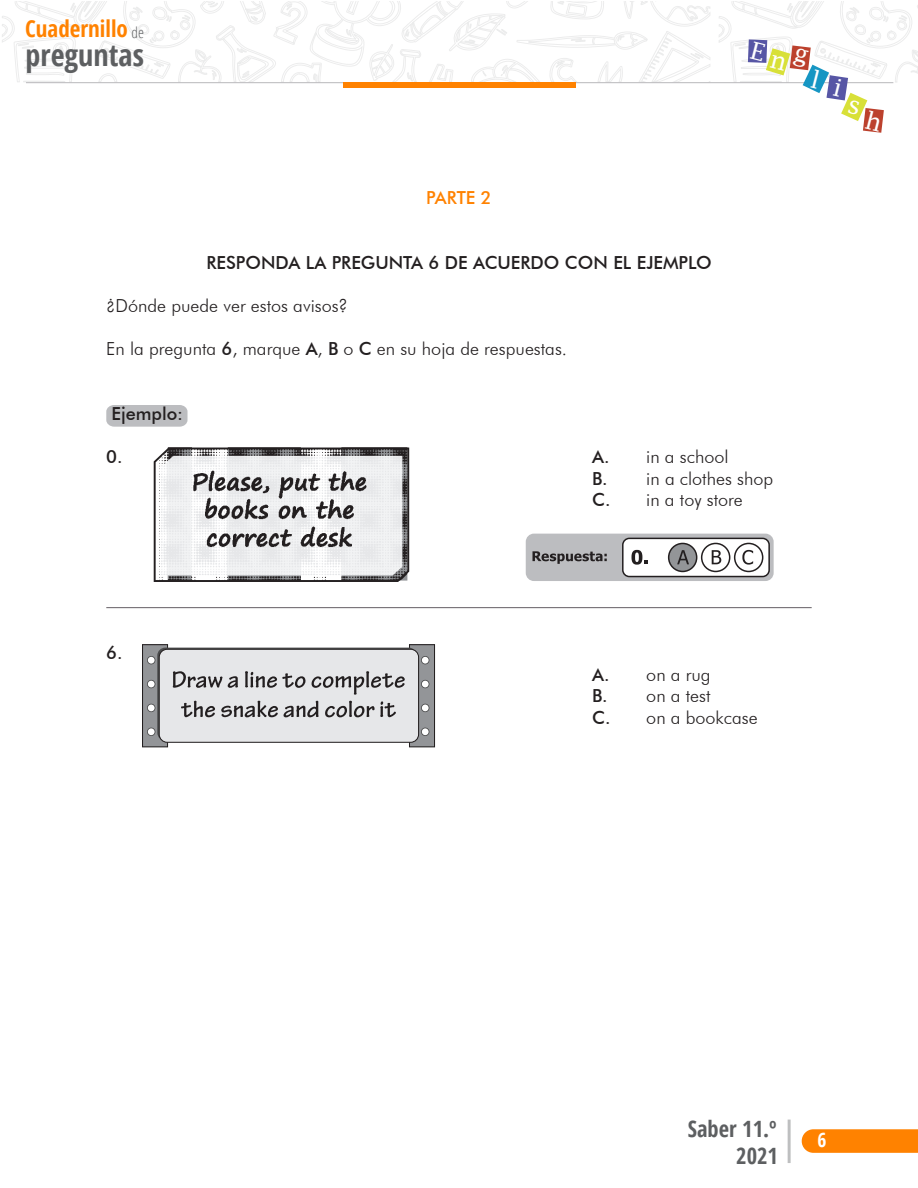
<style>
.page{position:relative;width:918px;height:1188px;background:#fff}
.page>*{position:absolute;margin:0;border:0;box-sizing:border-box;transform-origin:0 0}
.t1{font:700 condensed 30.15px "Open Sans";color:#5d5f61}
.t2{font:700 condensed 23.1px "Open Sans";color:#ff8200}
.t3{font:700 condensed 22.5px/27px "Open Sans";color:#5d5f61;text-align:right}
.t4{font:700 condensed 19.5px "Open Sans";color:#fff}
.t5{font:300 18px/21.6px "Futura BT";color:#231f20}
.t6{font:500 18px "Futura BT";color:#231f20}
.t7{font:500 18px "Futura BT";color:#ff8200}
.s1{font-weight:300;font-size:15px;color:#5d5f61}
.s2{font-weight:500}
</style>
<div class="page">
<svg style="left:802px;top:1129px;width:116px;height:24px;background:#ff8609"></svg>
<svg style="left:2px;top:1px;width:708px;height:81px"></svg>
<hr style="left:26px;top:82px;width:867px;height:1px;background:#b9b8bb">
<div style="left:343px;top:83px;width:233px;height:5px;background:#ff8200"></div>
<hr style="left:788px;top:1120px;width:3px;height:43px;background:#5d5f61">
<svg style="left:106px;top:405px;width:82px;height:22px;background:#bfc0c3"></svg>
<hr style="left:106px;top:607px;width:706px;height:1px;background:#655f64">
<svg style="left:154px;top:448px;width:255px;height:134px"></svg>
<img style="left:165px;top:447px;width:176px;height:17px">
<div style="left:526px;top:534px;width:248px;height:47px;background:#bcbdc0;border-radius:8px"></div>
<svg style="left:533px;top:551px;width:74px;height:13px"></svg>
<div style="left:623px;top:538px;width:146px;height:39px;background:#fff;border-radius:7px"></div>
<div style="left:622px;top:538px;width:148px;height:39px;border:2px solid #231f20;border-radius:7px"></div>
<div style="left:669px;top:543px;width:28px;height:28px;background:#939598;border-radius:50%"></div>
<div style="left:668px;top:543px;width:29px;height:29px;border:2px solid #231f20;border-radius:50%"></div>
<div style="left:701px;top:543px;width:29px;height:29px;border:2px solid #231f20;border-radius:50%"></div>
<div style="left:734px;top:543px;width:29px;height:29px;border:2px solid #231f20;border-radius:50%"></div>
<svg style="left:632px;top:550px;width:16px;height:15px"></svg>
<svg style="left:677px;top:550px;width:12px;height:14px"></svg>
<svg style="left:712px;top:550px;width:9px;height:14px"></svg>
<svg style="left:742px;top:550px;width:11px;height:15px"></svg>
<svg style="left:143px;top:645px;width:25px;height:102px"></svg>
<div style="left:142px;top:644px;width:26px;height:103px;border:1px solid #231f20"></div>
<div style="left:410px;top:645px;width:25px;height:102px;background:#939598"></div>
<div style="left:409px;top:644px;width:26px;height:103px;border:1px solid #231f20"></div>
<div style="left:159px;top:649px;width:260px;height:93px;background:#e6e7e9;border-radius:8px"></div>
<div style="left:159px;top:649px;width:260px;height:94px;border:1px solid #231f20;border-radius:8px"></div>
<svg style="left:421px;top:656px;width:8px;height:8px"></svg>
<div style="left:422px;top:657px;width:7px;height:7px;background:#fff;border-radius:50%"></div>
<svg style="left:421px;top:680px;width:8px;height:8px"></svg>
<div style="left:422px;top:681px;width:7px;height:6px;background:#fff;border-radius:50%"></div>
<svg style="left:421px;top:704px;width:8px;height:8px"></svg>
<div style="left:422px;top:705px;width:7px;height:6px;background:#fff;border-radius:50%"></div>
<svg style="left:421px;top:728px;width:8px;height:8px"></svg>
<div style="left:422px;top:728px;width:7px;height:7px;background:#fff;border-radius:50%"></div>
<svg style="left:147px;top:656px;width:8px;height:8px"></svg>
<div style="left:148px;top:657px;width:7px;height:7px;background:#fff;border-radius:50%"></div>
<svg style="left:147px;top:680px;width:8px;height:8px"></svg>
<div style="left:148px;top:681px;width:7px;height:6px;background:#fff;border-radius:50%"></div>
<svg style="left:147px;top:704px;width:8px;height:8px"></svg>
<div style="left:148px;top:705px;width:7px;height:6px;background:#fff;border-radius:50%"></div>
<svg style="left:147px;top:728px;width:8px;height:8px"></svg>
<div style="left:148px;top:728px;width:7px;height:7px;background:#fff;border-radius:50%"></div>
<svg style="left:173px;top:671px;width:49px;height:17px"></svg>
<svg style="left:228px;top:676px;width:10px;height:12px"></svg>
<svg style="left:245px;top:671px;width:61px;height:17px"></svg>
<svg style="left:312px;top:671px;width:93px;height:24px"></svg>
<svg style="left:181px;top:701px;width:34px;height:16px"></svg>
<svg style="left:221px;top:701px;width:57px;height:16px"></svg>
<svg style="left:284px;top:701px;width:35px;height:16px"></svg>
<svg style="left:325px;top:701px;width:71px;height:16px"></svg>
<svg style="left:719px;top:1px;width:199px;height:132px"></svg>
<p class="t2" style="left:25px;top:12px;width:120px">Cuadernillo <span class="s1">de</span></p>
<h1 class="t1" style="left:26px;top:34px;width:120px">preguntas</h1>
<p class="t7" style="left:426px;top:187px;width:67px">PARTE 2</p>
<p class="t6" style="left:206px;top:251px;width:507px">RESPONDA LA PREGUNTA 6 DE ACUERDO CON EL EJEMPLO</p>
<p class="t5" style="left:106px;top:295px;width:243px">¿Dónde puede ver estos avisos?</p>
<p class="t5" style="left:106px;top:338px;width:462px">En la pregunta <span class="s2">6</span>, marque <span class="s2">A</span>, <span class="s2">B</span> o <span class="s2">C</span> en su hoja de respuestas.</p>
<p class="t6" style="left:111px;top:403px;width:73px">Ejemplo:</p>
<p class="t6" style="left:106px;top:446px;width:18px">0.</p>
<p class="t5" style="left:592px;top:446px;width:182px"><span class="s2">A.</span> in a school<br><span class="s2">B.</span> in a clothes shop<br><span class="s2">C.</span> in a toy store</p>
<p class="t6" style="left:106px;top:642px;width:18px">6.</p>
<p class="t5" style="left:592px;top:663px;width:167px"><span class="s2">A.</span> on a rug<br><span class="s2">B.</span> on a test<br><span class="s2">C.</span> on a bookcase</p>
<p class="t3" style="left:688px;top:1115px;width:92px">Saber 11.º<br>2021</p>
<p class="t4" style="left:818px;top:1126px;width:11px">6</p>
</div>
